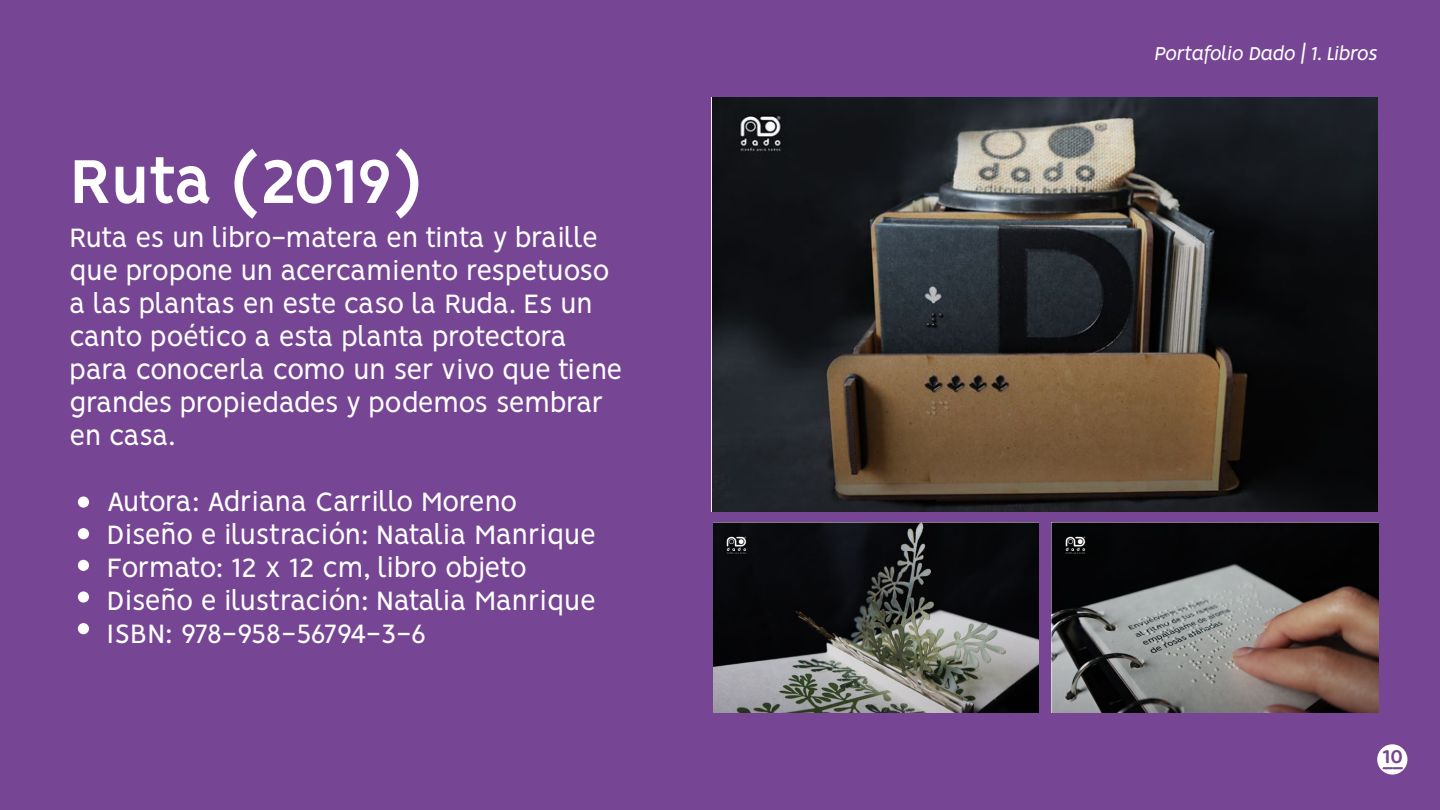
<style>
.page{position:relative;width:1440px;height:810px;background:#764694}
.page>*{position:absolute;margin:0;border:0;box-sizing:border-box;transform-origin:0 0}
.t1{font:700 69.75px "Vision";letter-spacing:-.035em;color:#fff}
.t2{font:30px/33px "Vision";letter-spacing:-.03em;color:#fff}
.t3{font:italic 21px "Vision";color:#fff}
.t4{font:21px "Baloo 2";color:#764694}
</style>
<div class="page">
<div style="left:1377px;top:744px;width:30px;height:31px;background:#fff;border-radius:50%"></div>
<div style="left:78px;top:591px;width:11px;height:12px;background:#fff;border-radius:50%"></div>
<div style="left:78px;top:623px;width:11px;height:11px;background:#fff;border-radius:50%"></div>
<div style="left:78px;top:528px;width:11px;height:11px;background:#fff;border-radius:50%"></div>
<div style="left:78px;top:560px;width:11px;height:11px;background:#fff;border-radius:50%"></div>
<div style="left:78px;top:496px;width:11px;height:12px;background:#fff;border-radius:50%"></div>
<img style="left:1052px;top:522px;width:326px;height:191px">
<img style="left:714px;top:522px;width:325px;height:191px">
<img style="left:712px;top:97px;width:666px;height:414px">
<h1 class="t1" style="left:69px;top:140px;width:354px">Ruta (2019)</h1>
<p class="t2" style="left:69px;top:224px;width:554px">Ruta es un libro-matera en tinta y braille que propone un acercamiento respetuoso a las plantas en este caso la Ruda. Es un canto poético a esta planta protectora para conocerla como un ser vivo que tiene grandes propiedades y podemos sembrar en casa.</p>
<p class="t2" style="left:107px;top:488px;width:490px">Autora: Adriana Carrillo Moreno Diseño e ilustración: Natalia Manrique Formato: 12 x 12 cm, libro objeto Diseño e ilustración: Natalia Manrique ISBN: 978-958-56794-3-6</p>
<p class="t3" style="left:1155px;top:42px;width:224px">Portafolio Dado | 1. Libros</p>
<p class="t4" style="left:1383px;top:743px;width:22px">10__</p>
</div>
